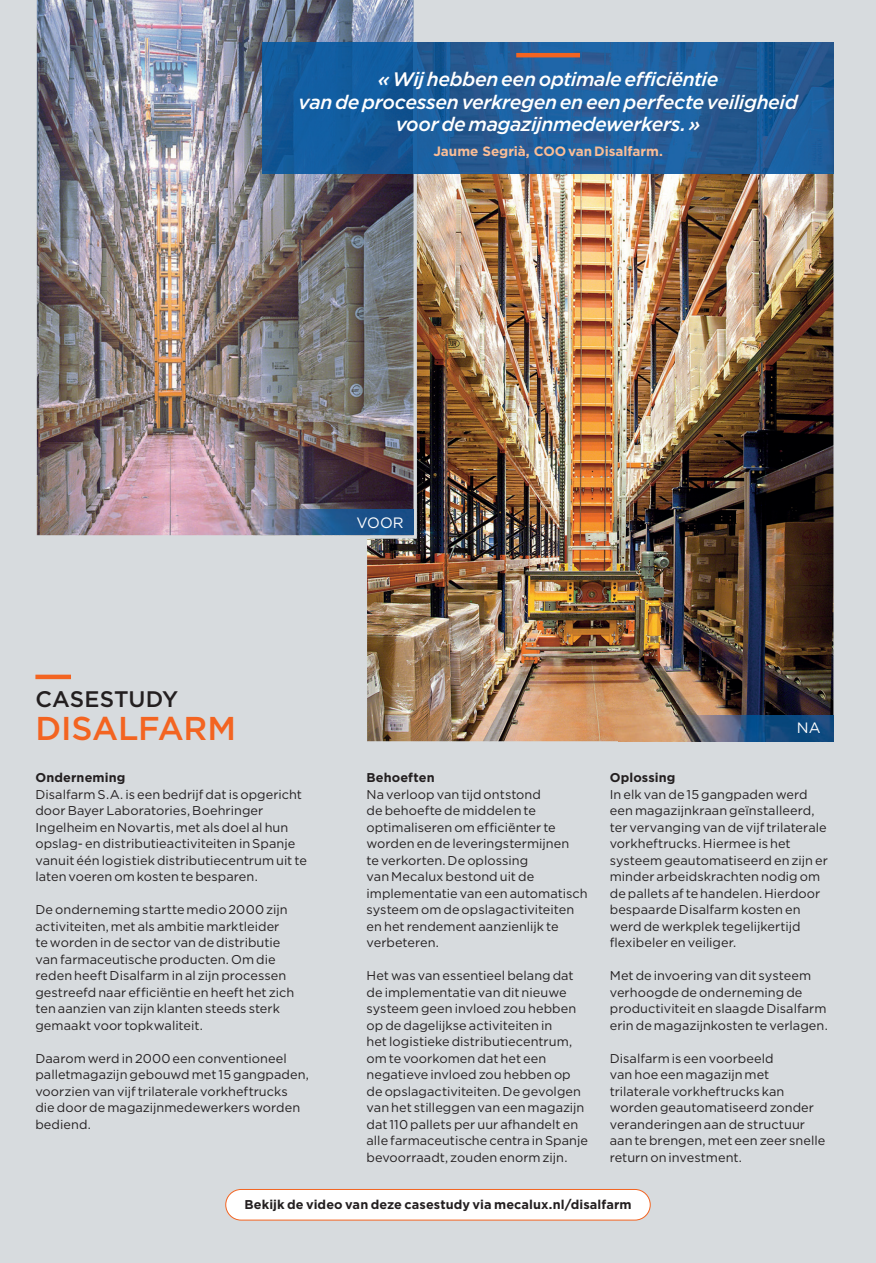
<style>
.page{position:relative;width:876px;height:1263px;background:#d7dbde}
.page>*{position:absolute;margin:0;border:0;box-sizing:border-box;transform-origin:0 0}
.t1{font:500 33px "Gotham";letter-spacing:-.005em;color:#f36421}
.t2{font:500 22.5px "Gotham";color:#231f20}
.t3{font:italic 500 19.5px/22.5px "Gotham";letter-spacing:-.02em;color:#fff;text-align:center}
.t4{font:15px "Gotham";color:#fff}
.t5{font:700 13.5px "Gotham";color:#fabd96}
.t6{font:12.75px/16.5px "Gotham";letter-spacing:.005em;color:#231f20}
.t7{font:700 12.75px "Gotham";letter-spacing:.01em;color:#231f20}
</style>
<div class="page">
<img style="left:367px;top:174px;width:466px;height:567px">
<img style="left:618px;top:716px;width:215px;height:25px">
<img style="left:36px;top:0;width:381px;height:538px">
<img style="left:198px;top:509px;width:215px;height:26px">
<img style="left:417px;top:43px;width:416px;height:131px">
<img style="left:263px;top:43px;width:151px;height:131px">
<hr style="left:414px;top:43px;width:3px;height:131px;background:#1b64a6">
<hr style="left:516px;top:53px;width:64px;height:4px;background:#f36421">
<hr style="left:0;top:0;width:1px;height:43px;background:#01579f">
<div style="left:226px;top:1189px;width:424px;height:31px;background:#fff;border-radius:15px"></div>
<div style="left:225px;top:1189px;width:426px;height:31px;border:1px solid #f36421;border-radius:15px"></div>
<hr style="left:35px;top:675px;width:36px;height:4px;background:#f36421">
<h3 class="t3" style="left:299px;top:68px;width:501px">« Wij hebben een optimale efficiëntie<br>van de processen verkregen en een perfecte veiligheid voor de magazijnmedewerkers. »</h3>
<p class="t5" style="left:433px;top:143px;width:231px">Jaume Segrià, COO van Disalfarm.</p>
<p class="t4" style="left:357px;top:513px;width:49px">VOOR</p>
<h2 class="t2" style="left:35px;top:684px;width:144px">CASESTUDY</h2>
<h1 class="t1" style="left:35px;top:706px;width:202px">DISALFARM</h1>
<p class="t7" style="left:35px;top:769px;width:92px">Onderneming</p>
<p class="t6" style="left:35px;top:785px;width:273px">Disalfarm S.A. is een bedrijf dat is opgericht door Bayer Laboratories, Boehringer Ingelheim en Novartis, met als doel al hun opslag- en distributieactiviteiten in Spanje vanuit één logistiek distributiecentrum uit te laten voeren om kosten te besparen.</p>
<p class="t6" style="left:35px;top:901px;width:260px">De onderneming startte medio 2000 zijn activiteiten, met als ambitie marktleider te worden in de sector van de distributie van farmaceutische producten. Om die reden heeft Disalfarm in al zijn processen gestreefd naar efficiëntie en heeft het zich ten aanzien van zijn klanten steeds sterk gemaakt voor topkwaliteit.</p>
<p class="t6" style="left:35px;top:1049px;width:275px">Daarom werd in 2000 een conventioneel palletmagazijn gebouwd met 15 gangpaden, voorzien van vijf trilaterale vorkheftrucks die door de magazijnmedewerkers worden bediend.</p>
<p class="t7" style="left:366px;top:769px;width:70px">Behoeften</p>
<p class="t6" style="left:366px;top:785px;width:223px">Na verloop van tijd ontstond<br>de behoefte de middelen te optimaliseren om efficiënter te worden en de leveringstermijnen<br>te verkorten. De oplossing<br>van Mecalux bestond uit de implementatie van een automatisch systeem om de opslagactiviteiten en het rendement aanzienlijk te verbeteren.</p>
<p class="t6" style="left:366px;top:967px;width:223px">Het was van essentieel belang dat de implementatie van dit nieuwe systeem geen invloed zou hebben op de dagelijkse activiteiten in<br>het logistieke distributiecentrum, om te voorkomen dat het een negatieve invloed zou hebben op de opslagactiviteiten. De gevolgen van het stilleggen van een magazijn dat 110 pallets per uur afhandelt en alle farmaceutische centra in Spanje bevoorraadt, zouden enorm zijn.</p>
<p class="t4" style="left:797px;top:718px;width:25px">NA</p>
<p class="t7" style="left:610px;top:769px;width:67px">Oplossing</p>
<p class="t6" style="left:610px;top:785px;width:220px">In elk van de 15 gangpaden werd een magazijnkraan geïnstalleerd, ter vervanging van de vijf trilaterale vorkheftrucks. Hiermee is het systeem geautomatiseerd en zijn er minder arbeidskrachten nodig om de pallets af te handelen. Hierdoor bespaarde Disalfarm kosten en werd de werkplek tegelijkertijd flexibeler en veiliger.</p>
<p class="t6" style="left:610px;top:967px;width:219px">Met de invoering van dit systeem verhoogde de onderneming de productiviteit en slaagde Disalfarm erin de magazijnkosten te verlagen.</p>
<p class="t6" style="left:610px;top:1049px;width:217px">Disalfarm is een voorbeeld<br>van hoe een magazijn met trilaterale vorkheftrucks kan worden geautomatiseerd zonder veranderingen aan de structuur aan te brengen, met een zeer snelle return on investment.</p>
<p class="t7" style="left:244px;top:1196px;width:389px">Bekijk de video van deze casestudy via mecalux.nl/disalfarm</p>
</div>
